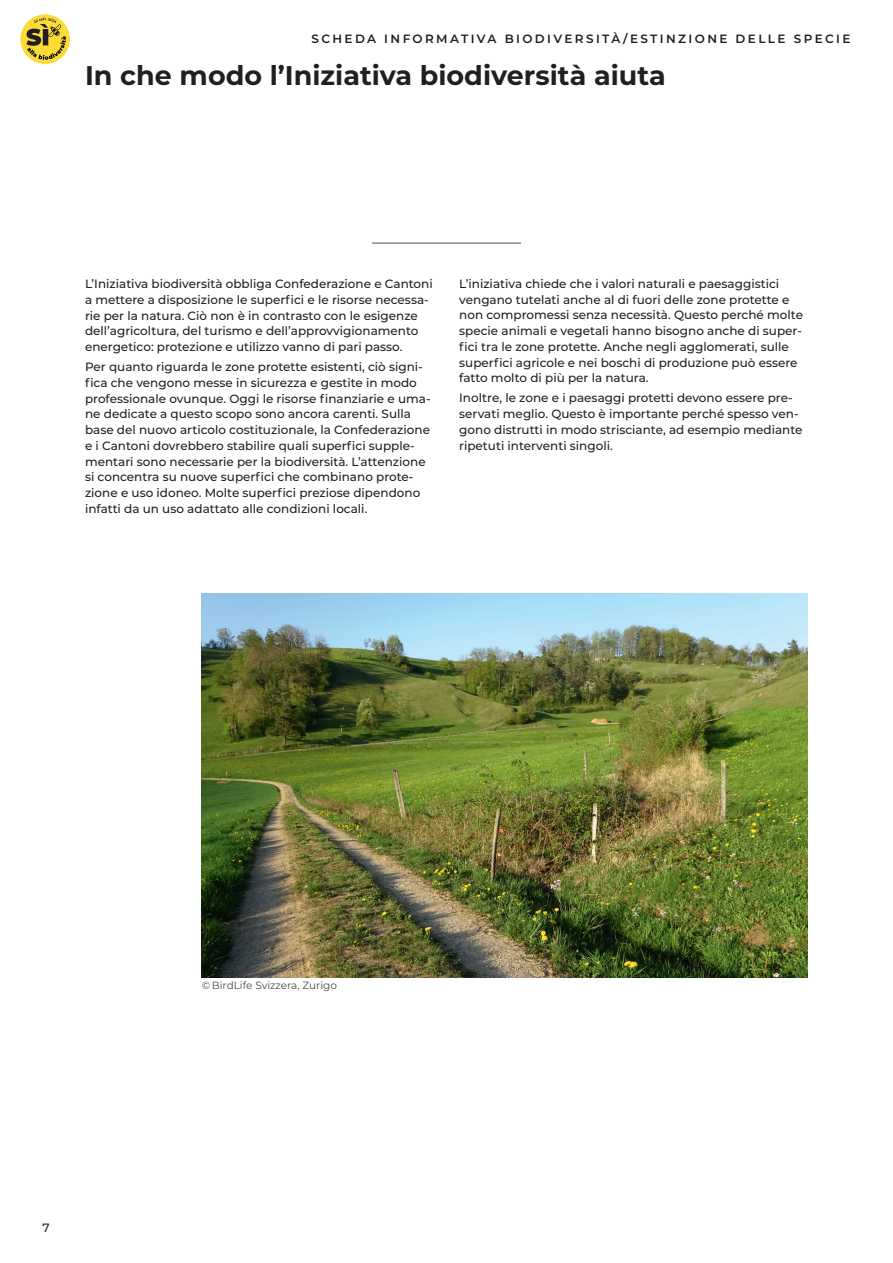
<style>
.page{position:relative;width:893px;height:1263px;background:#fff}
.page>*{position:absolute;margin:0;border:0;box-sizing:border-box;transform-origin:0 0}
.t1{font:700 27px "Montserrat";color:#231f20}
.t2{font:500 12px/15.8px "Montserrat";color:#231f20}
.t3{font:600 12px "Montserrat";letter-spacing:.2em;color:#231f20}
.t4{font:10.5px "Montserrat";color:#494a4b}
</style>
<div class="page">
<hr style="left:372px;top:242px;width:149px;height:2px;background:#231f20">
<img style="left:202px;top:593px;width:605px;height:384px">
<svg style="left:20px;top:14px;width:50px;height:50px"></svg>
<svg style="left:26px;top:18px;width:40px;height:42px;background:#bca437"></svg>
<p class="t3" style="left:311px;top:30px;width:541px">SCHEDA INFORMATIVA BIODIVERSITÀ/ESTINZIONE DELLE SPECIE</p>
<h1 class="t1" style="left:85px;top:56px;width:582px">In che modo l’Iniziativa biodiversità aiuta</h1>
<p class="t2" style="left:85px;top:275px;width:349px">L’Iniziativa biodiversità obbliga Confederazione e Cantoni a mettere a disposizione le superfici e le risorse necessa&shy;rie per la natura. Ciò non è in contrasto con le esigenze dell’agricoltura, del turismo e dell’approvvigionamento energetico: protezione e utilizzo vanno di pari passo.</p>
<p class="t2" style="left:85px;top:358px;width:347px">Per quanto riguarda le zone protette esistenti, ciò signi&shy;fica che vengono messe in sicurezza e gestite in modo professionale ovunque. Oggi le risorse finanziarie e uma&shy;ne dedicate a questo scopo sono ancora carenti. Sulla base del nuovo articolo costituzionale, la Confederazione e i Cantoni dovrebbero stabilire quali superfici supple&shy;mentari sono necessarie per la biodiversità. L’attenzione si concentra su nuove superfici che combinano prote&shy;zione e uso idoneo. Molte superfici preziose dipendono infatti da un uso adattato alle condizioni locali.</p>
<p class="t2" style="left:459px;top:275px;width:345px">L’iniziativa chiede che i valori naturali e paesaggistici vengano tutelati anche al di fuori delle zone protette e non compromessi senza necessità. Questo perché molte specie animali e vegetali hanno bisogno anche di super&shy;fici tra le zone protette. Anche negli agglomerati, sulle superfici agricole e nei boschi di produzione può essere fatto molto di più per la natura.</p>
<p class="t2" style="left:459px;top:390px;width:345px">Inoltre, le zone e i paesaggi protetti devono essere pre&shy;servati meglio. Questo è importante perché spesso ven&shy;gono distrutti in modo strisciante, ad esempio mediante ripetuti interventi singoli.</p>
<p class="t2" style="left:43px;top:1219px;width:9px">7</p>
<p class="t4" style="left:202px;top:978px;width:137px">© BirdLife Svizzera, Zurigo</p>
</div>
